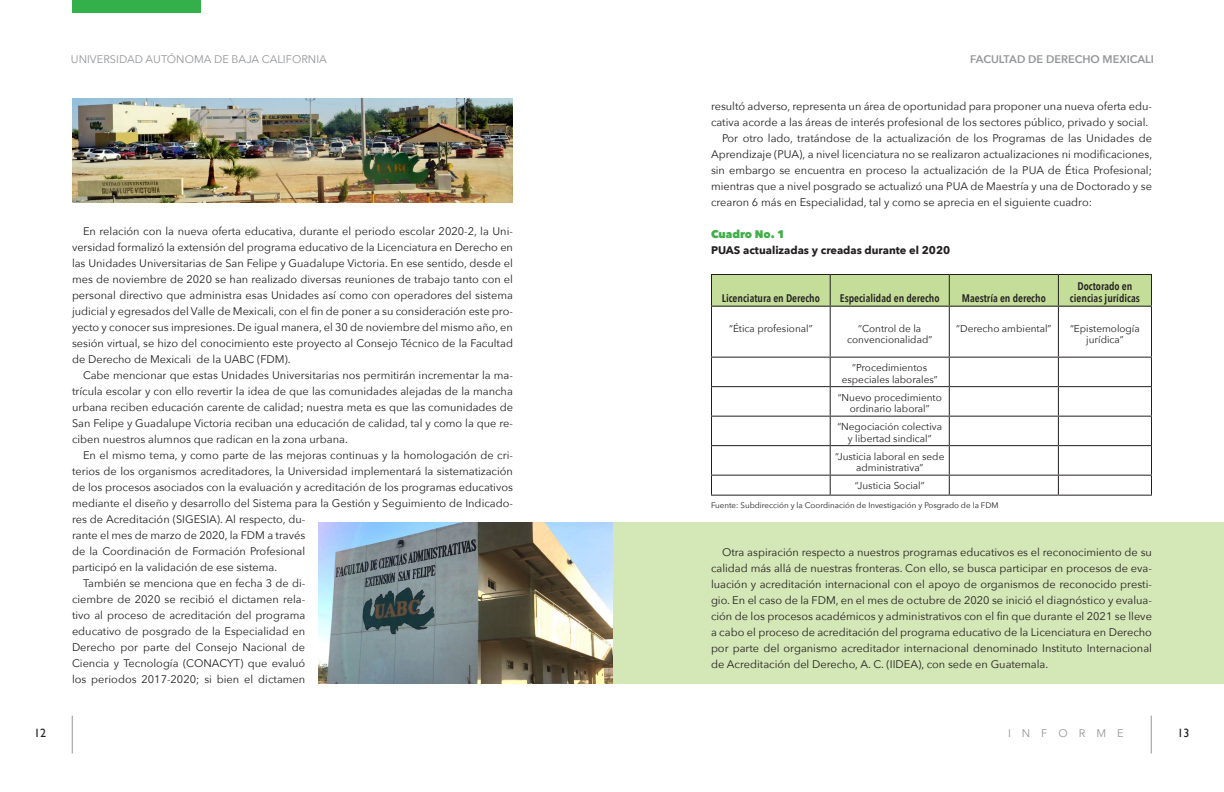
<style>
.page{position:relative;width:1224px;height:792px;background:#fff}
.page>*{position:absolute;margin:0;border:0;box-sizing:border-box;transform-origin:0 0}
.t1{font:12px "Gill Sans";color:#231f20}
.Cuerpo{font:11px/16px "Avenir Next";color:#231f20;text-align:justify}
.t2{font:600 11px/12.6px "Avenir Next Condensed";color:#231f20;text-align:center}
.Cuerpo-2{font:700 11px "Avenir Next";color:#231f20}
.t3{font:11px "Avenir Next";color:#939598}
.t4{font:600 11px "Avenir Next";color:#939598}
.Cuerpo-3{font:800 11px "Avenir Next";color:#40ae49}
.t5{font:11px "Avenir Next";letter-spacing:1em;color:#939598}
.t6{font:10px/11.5px "Avenir Next";color:#231f20;text-align:center}
.Cuerpo-4{font:8px "Avenir Next";color:#231f20}
</style>
<div class="page">
<hr style="left:1151px;top:716px;width:1px;height:37px;background:#939598">
<hr style="left:72px;top:716px;width:1px;height:37px;background:#939598">
<div style="left:72px;top:0;width:128px;height:13px;background:#34b04a"></div>
<div style="left:612px;top:522px;width:612px;height:162px;background:#d4e7b6"></div>
<div style="left:711px;top:274px;width:440px;height:33px;background:#c4de99"></div>
<hr style="left:711px;top:274px;width:119px;height:1px;background:#231f20">
<hr style="left:711px;top:275px;width:1px;height:31px;background:#231f20">
<hr style="left:830px;top:274px;width:119px;height:1px;background:#231f20">
<hr style="left:830px;top:275px;width:1px;height:31px;background:#231f20">
<hr style="left:949px;top:274px;width:109px;height:1px;background:#231f20">
<hr style="left:949px;top:275px;width:1px;height:31px;background:#231f20">
<hr style="left:1058px;top:274px;width:94px;height:1px;background:#231f20">
<hr style="left:1058px;top:275px;width:1px;height:31px;background:#231f20">
<hr style="left:1151px;top:275px;width:1px;height:31px;background:#231f20">
<hr style="left:711px;top:306px;width:119px;height:1px;background:#231f20">
<hr style="left:711px;top:307px;width:1px;height:50px;background:#231f20">
<hr style="left:830px;top:306px;width:119px;height:1px;background:#231f20">
<hr style="left:830px;top:307px;width:1px;height:50px;background:#231f20">
<hr style="left:949px;top:306px;width:109px;height:1px;background:#231f20">
<hr style="left:949px;top:307px;width:1px;height:50px;background:#231f20">
<hr style="left:1058px;top:306px;width:94px;height:1px;background:#231f20">
<hr style="left:1058px;top:307px;width:1px;height:50px;background:#231f20">
<hr style="left:1151px;top:307px;width:1px;height:50px;background:#231f20">
<hr style="left:711px;top:357px;width:119px;height:1px;background:#231f20">
<hr style="left:830px;top:357px;width:119px;height:1px;background:#231f20">
<hr style="left:949px;top:357px;width:109px;height:1px;background:#231f20">
<hr style="left:1058px;top:357px;width:94px;height:1px;background:#231f20">
<hr style="left:711px;top:386px;width:119px;height:1px;background:#231f20">
<hr style="left:830px;top:386px;width:119px;height:1px;background:#231f20">
<hr style="left:949px;top:386px;width:109px;height:1px;background:#231f20">
<hr style="left:1058px;top:386px;width:94px;height:1px;background:#231f20">
<hr style="left:711px;top:416px;width:119px;height:1px;background:#231f20">
<hr style="left:830px;top:416px;width:119px;height:1px;background:#231f20">
<hr style="left:949px;top:416px;width:109px;height:1px;background:#231f20">
<hr style="left:1058px;top:416px;width:94px;height:1px;background:#231f20">
<hr style="left:711px;top:445px;width:119px;height:1px;background:#231f20">
<hr style="left:830px;top:445px;width:119px;height:1px;background:#231f20">
<hr style="left:949px;top:445px;width:109px;height:1px;background:#231f20">
<hr style="left:1058px;top:445px;width:94px;height:1px;background:#231f20">
<hr style="left:711px;top:475px;width:119px;height:1px;background:#231f20">
<svg style="left:711px;top:358px;width:1px;height:137px"></svg>
<hr style="left:830px;top:475px;width:119px;height:1px;background:#231f20">
<svg style="left:830px;top:358px;width:1px;height:137px"></svg>
<hr style="left:949px;top:475px;width:109px;height:1px;background:#231f20">
<svg style="left:949px;top:358px;width:1px;height:137px"></svg>
<hr style="left:1058px;top:475px;width:94px;height:1px;background:#231f20">
<svg style="left:1058px;top:358px;width:1px;height:137px"></svg>
<svg style="left:1151px;top:358px;width:1px;height:137px"></svg>
<hr style="left:711px;top:495px;width:119px;height:1px;background:#231f20">
<hr style="left:830px;top:495px;width:119px;height:1px;background:#231f20">
<hr style="left:949px;top:495px;width:109px;height:1px;background:#231f20">
<hr style="left:1058px;top:495px;width:94px;height:1px;background:#231f20">
<img style="left:72px;top:99px;width:441px;height:103px">
<img style="left:318px;top:522px;width:294px;height:162px">
<p class="t3" style="left:71px;top:50px;width:258px">UNIVERSIDAD AUTÓNOMA DE BAJA CALIFORNIA</p>
<p class="Cuerpo" style="left:72px;top:223px;width:443px;text-indent:11px">En relación con la nueva oferta educativa, durante el periodo escolar 2020-2, la Uni&shy;versidad formalizó la extensión del programa educativo de la Licenciatura en Derecho en las Unidades Universitarias de San Felipe y Guadalupe Victoria. En ese sentido, desde el mes de noviembre de 2020 se han realizado diversas reuniones de trabajo tanto con el personal directivo que administra esas Unidades así como con operadores del sistema judicial y egresados del Valle de Mexicali, con el fin de poner a su consideración este pro&shy;yecto y conocer sus impresiones. De igual manera, el 30 de noviembre del mismo año, en sesión virtual, se hizo del conocimiento este proyecto al Consejo Técnico de la Facultad de Derecho de Mexicali de la UABC (FDM).</p>
<p class="Cuerpo" style="left:72px;top:367px;width:443px;text-indent:11px">Cabe mencionar que estas Unidades Universitarias nos permitirán incrementar la ma&shy;trícula escolar y con ello revertir la idea de que las comunidades alejadas de la mancha urbana reciben educación carente de calidad; nuestra meta es que las comunidades de San Felipe y Guadalupe Victoria reciban una educación de calidad, tal y como la que re&shy;ciben nuestros alumnos que radican en la zona urbana.</p>
<p class="Cuerpo" style="left:72px;top:447px;width:443px;text-align:left;text-indent:11px">En el mismo tema, y como parte de las mejoras continuas y la homologación de cri&shy;terios de los organismos acreditadores, la Universidad implementará la sistematización de los procesos asociados con la evaluación y acreditación de los programas educativos mediante el diseño y desarrollo del Sistema para la Gestión y Seguimiento de Indicado&shy;res de Acreditación (SIGESIA). Al respecto, du-<br>rante el mes de marzo de 2020, la FDM a través<br>de la Coordinación de Formación Profesional<br>participó en la validación de ese sistema.</p>
<p class="Cuerpo" style="left:72px;top:575px;width:235px;text-indent:11px">También se menciona que en fecha 3 de di&shy;ciembre de 2020 se recibió el dictamen rela&shy;tivo al proceso de acreditación del programa educativo de posgrado de la Especialidad en Derecho por parte del Consejo Nacional de Ciencia y Tecnología (CONACYT) que evaluó los periodos 2017-2020; si bien el dictamen</p>
<p class="t4" style="left:970px;top:50px;width:185px">FACULTAD DE DERECHO MEXICALI</p>
<p class="Cuerpo" style="left:711px;top:98px;width:442px">resultó adverso, representa un área de oportunidad para proponer una nueva oferta edu&shy;cativa acorde a las áreas de interés profesional de los sectores público, privado y social.</p>
<p class="Cuerpo" style="left:711px;top:130px;width:443px;text-indent:11px">Por otro lado, tratándose de la actualización de los Programas de las Unidades de Aprendizaje (PUA), a nivel licenciatura no se realizaron actualizaciones ni modificaciones, sin embargo se encuentra en proceso la actualización de la PUA de Ética Profesional; mientras que a nivel posgrado se actualizó una PUA de Maestría y una de Doctorado y se crearon 6 más en Especialidad, tal y como se aprecia en el siguiente cuadro:</p>
<p class="Cuerpo-3" style="left:711px;top:227px;width:75px">Cuadro No. 1</p>
<p class="Cuerpo-2" style="left:711px;top:241px;width:241px">PUAS actualizadas y creadas durante el 2020</p>
<p class="t2" style="left:722px;top:292px;width:100px">Licenciatura en Derecho</p>
<p class="t2" style="left:840px;top:292px;width:101px">Especialidad en derecho</p>
<p class="t2" style="left:962px;top:292px;width:85px">Maestría en derecho</p>
<p class="t2" style="left:1070px;top:279px;width:72px">Doctorado en ciencias jurídicas</p>
<p class="t6" style="left:729px;top:322px;width:85px">“Ética profesional”</p>
<p class="t6" style="left:847px;top:322px;width:87px">“Control de la convencionalidad”</p>
<p class="t6" style="left:956px;top:322px;width:97px">“Derecho ambiental”</p>
<p class="t6" style="left:1070px;top:322px;width:71px">“Epistemología jurídica”</p>
<p class="t6" style="left:842px;top:361px;width:97px">“Procedimientos especiales laborales”</p>
<p class="t6" style="left:838px;top:391px;width:106px">“Nuevo procedimiento ordinario laboral”</p>
<p class="t6" style="left:837px;top:420px;width:106px">“Negociación colectiva y libertad sindical”</p>
<p class="t6" style="left:835px;top:450px;width:111px">“Justicia laboral en sede administrativa”</p>
<p class="t6" style="left:855px;top:479px;width:71px">“Justicia Social”</p>
<p class="Cuerpo-4" style="left:711px;top:498px;width:289px">Fuente: Subdirección y la Coordinación de Investigación y Posgrado de la FDM</p>
<p class="Cuerpo" style="left:711px;top:543px;width:443px;text-indent:11px">Otra aspiración respecto a nuestros programas educativos es el reconocimiento de su calidad más allá de nuestras fronteras. Con ello, se busca participar en procesos de eva&shy;luación y acreditación internacional con el apoyo de organismos de reconocido presti&shy;gio. En el caso de la FDM, en el mes de octubre de 2020 se inició el diagnóstico y evalua&shy;ción de los procesos académicos y administrativos con el fin que durante el 2021 se lleve a cabo el proceso de acreditación del programa educativo de la Licenciatura en Derecho por parte del organismo acreditador internacional denominado Instituto Internacional de Acreditación del Derecho, A. C. (IIDEA), con sede en Guatemala.</p>
<p class="t1" style="left:34px;top:726px;width:13px">12</p>
<p class="t1" style="left:1177px;top:726px;width:13px">13</p>
<p class="t5" style="left:1008px;top:724px;width:117px">INFORME</p>
</div>
